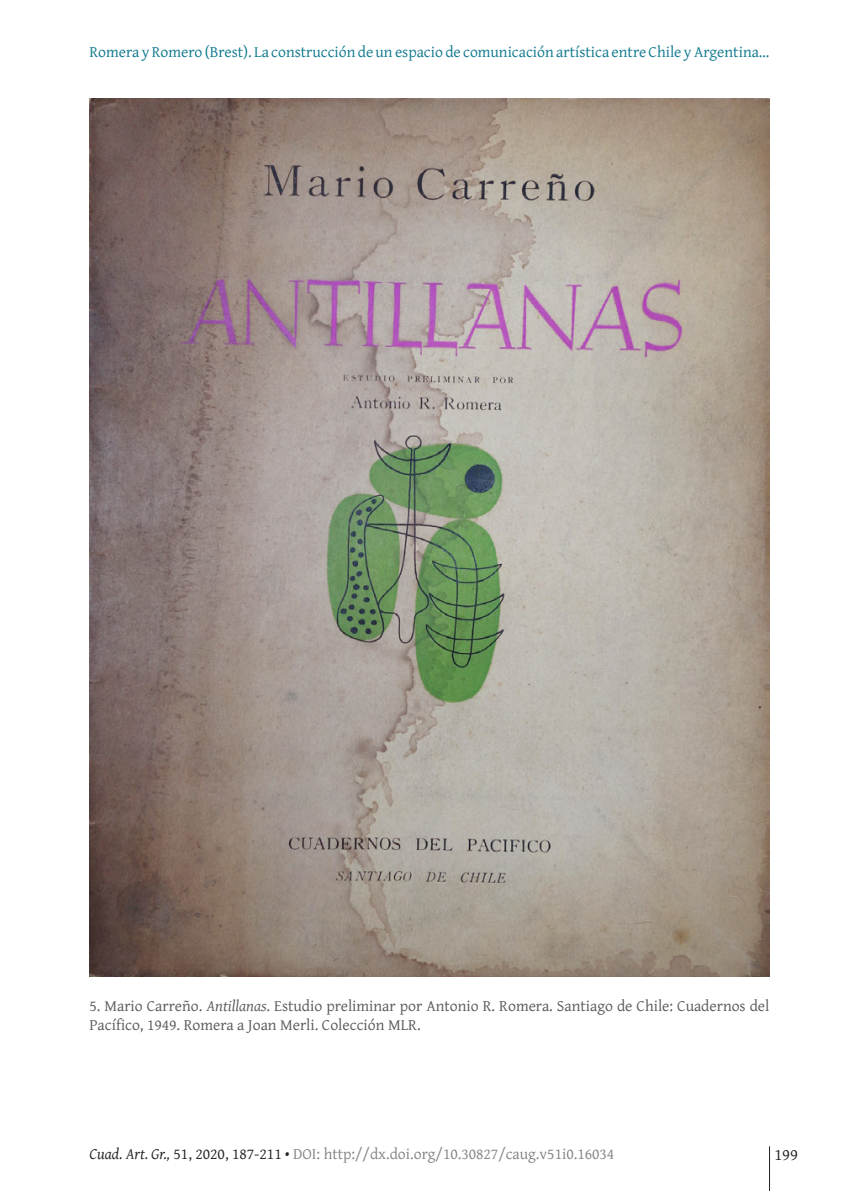
<style>
.page{position:relative;width:844px;height:1191px;background:#fff}
.page>*{position:absolute;margin:0;border:0;box-sizing:border-box;transform-origin:0 0}
.t1{font:16.62px "Gentium Plus";color:#231f20}
.piedefoto{font:15.75px/18.9px "Gentium Plus";color:#57585a}
.t2{font:15.75px "Gentium Plus";color:#0d788c}
.t3{font:15.75px "Gentium Plus";color:#808285}
.s1{font-style:italic}
.s2{font-style:italic;color:#231f20}
.s3{color:#231f20}
</style>
<div class="page">
<hr style="left:769px;top:1146px;width:1px;height:45px;background:#231f20">
<img style="left:89px;top:98px;width:680px;height:878px">
<p class="t2" style="left:89px;top:37px;width:681px">Romera y Romero (Brest). La construcción de un espacio de comunicación artística entre Chile y Argentina…</p>
<p class="piedefoto" style="left:89px;top:995px;width:681px">5. Mario Carreño. <span class="s1">Antillanas</span>. Estudio preliminar por Antonio R. Romera. Santiago de Chile: Cuadernos del<br>Pacífico, 1949. Romera a Joan Merli. Colección MLR.</p>
<p class="t3" style="left:89px;top:1138px;width:526px"><span class="s2">Cuad. Art. Gr.,</span> <span class="s3">51, 2020, 187-211 •</span> DOI: http://dx.doi.org/10.30827/caug.v51i0.16034</p>
<p class="t1" style="left:774px;top:1138px;width:25px">199</p>
</div>
